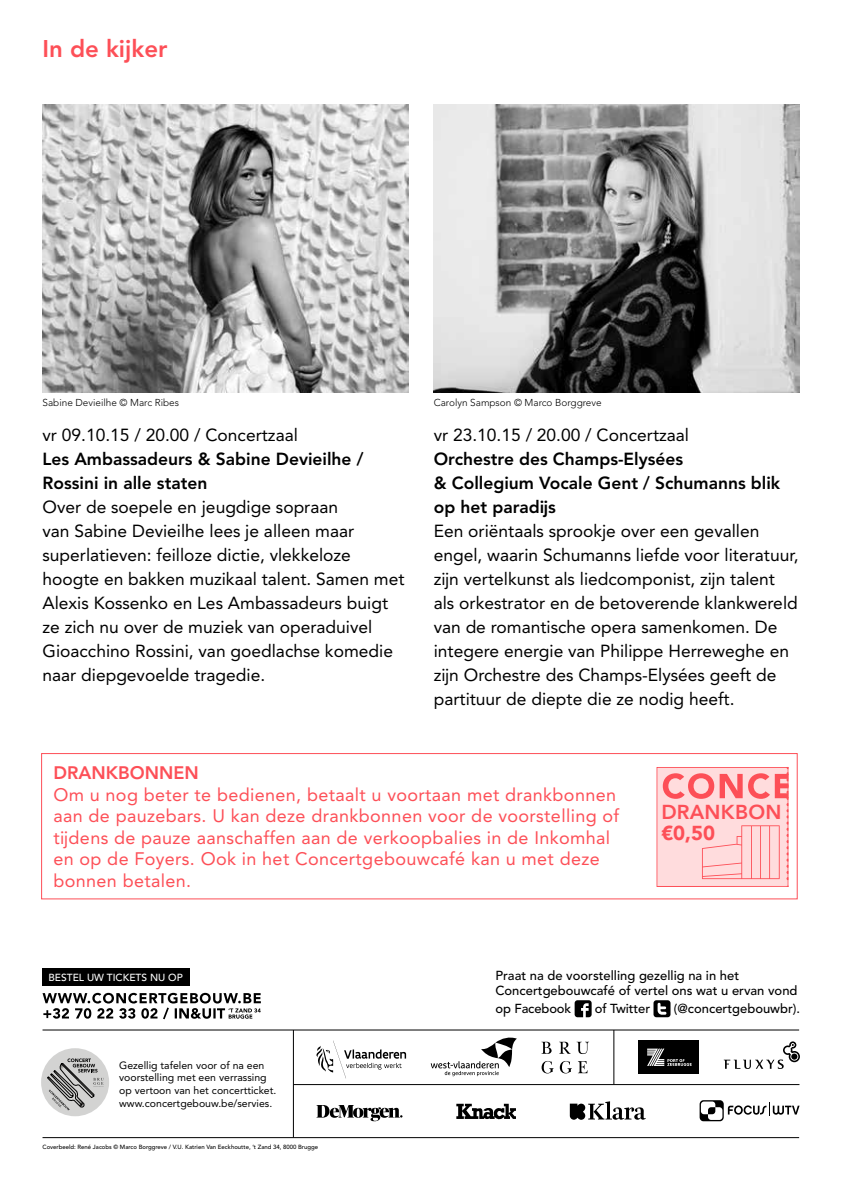
<style>
.page{position:relative;width:842px;height:1191px;background:#fff}
.page>*{position:absolute;margin:0;border:0;box-sizing:border-box;transform-origin:0 0}
.t1{font:800 24px "Avenir LT Pro";color:#fd4f57}
.t2{font:800 20.2px "Avenir";letter-spacing:.01em;color:#fd4f57}
.t3{font:900 20.2px "Avenir";color:#fd4f57}
.t4{font:18px/21.6px "Avenir LT Pro";letter-spacing:.02em;color:#fd4f57}
.t5{font:800 18px "Avenir LT Pro";color:#fd4f57}
.t6{font:17.4px/24px "Avenir LT Pro";color:#000}
.t7{font:800 17.4px/24px "Avenir LT Pro";color:#000}
.t8{font:500 13px/15px "Avenir LT Pro";color:#000}
.t9{font:10.6px/12.6px "Avenir LT Pro";color:#000}
.t10{font:500 10.2px "Avenir LT Pro";color:#fff}
.t11{font:300 10px "Avenir LT Pro";color:#000}
.t12{font:500 6px "Avenir LT Pro";color:#000}
</style>
<div class="page">
<svg style="left:575px;top:1000px;width:17px;height:17px"></svg>
<svg style="left:653px;top:1000px;width:17px;height:17px"></svg>
<hr style="left:43px;top:1137px;width:756px;height:1px;background:#000">
<hr style="left:294px;top:1084px;width:505px;height:1px;background:#000">
<hr style="left:43px;top:1029px;width:756px;height:1px;background:#000">
<hr style="left:613px;top:1030px;width:1px;height:54px;background:#000">
<hr style="left:293px;top:1030px;width:1px;height:107px;background:#000">
<svg style="left:541px;top:1041px;width:11px;height:12px"></svg>
<svg style="left:559px;top:1041px;width:11px;height:12px"></svg>
<svg style="left:577px;top:1041px;width:12px;height:13px"></svg>
<svg style="left:542px;top:1061px;width:12px;height:12px"></svg>
<svg style="left:560px;top:1061px;width:12px;height:12px"></svg>
<svg style="left:578px;top:1061px;width:9px;height:12px"></svg>
<svg style="left:724px;top:1041px;width:76px;height:28px"></svg>
<div style="left:639px;top:1040px;width:60px;height:34px;background:#000"></div>
<svg style="left:647px;top:1048px;width:45px;height:18px"></svg>
<svg style="left:570px;top:1101px;width:76px;height:18px"></svg>
<svg style="left:456px;top:1103px;width:60px;height:17px"></svg>
<svg style="left:700px;top:1100px;width:99px;height:21px"></svg>
<div style="left:41px;top:1048px;width:68px;height:68px;background:#d3d3d2;border-radius:50%"></div>
<svg style="left:47px;top:1058px;width:57px;height:52px"></svg>
<svg style="left:43px;top:992px;width:218px;height:27px"></svg>
<div style="left:43px;top:968px;width:147px;height:18px;background:#000"></div>
<svg style="left:431px;top:1037px;width:86px;height:39px"></svg>
<svg style="left:316px;top:1040px;width:90px;height:38px"></svg>
<svg style="left:316px;top:1105px;width:86px;height:16px"></svg>
<img style="left:43px;top:105px;width:365px;height:288px">
<img style="left:434px;top:105px;width:365px;height:288px">
<div style="left:41px;top:753px;width:757px;height:146px;border:1px solid #fd4f57"></div>
<svg style="left:656px;top:767px;width:132px;height:120px;background:#fec8ca"></svg>
<hr style="left:788px;top:767px;width:1px;height:120px;background:#fd4f57">
<h1 class="t1" style="left:43px;top:34px;width:126px">In de kijker</h1>
<p class="t11" style="left:43px;top:397px;width:138px">Sabine Devieilhe © Marc Ribes</p>
<p class="t11" style="left:434px;top:397px;width:169px">Carolyn Sampson © Marco Borggreve</p>
<p class="t6" style="left:43px;top:422px;width:257px">vr 09.10.15 / 20.00 / Concertzaal</p>
<p class="t7" style="left:43px;top:447px;width:322px">Les Ambassadeurs &amp; Sabine Devieilhe /<br>Rossini in alle staten</p>
<p class="t6" style="left:43px;top:494px;width:364px">Over de soepele en jeugdige sopraan<br>van Sabine Devieilhe lees je alleen maar superlatieven: feilloze dictie, vlekkeloze hoogte en bakken muzikaal talent. Samen met Alexis Kossenko en Les Ambassadeurs buigt ze zich nu over de muziek van operaduivel Gioacchino Rossini, van goedlachse komedie naar diepgevoelde tragedie.</p>
<p class="t6" style="left:434px;top:423px;width:257px">vr 23.10.15 / 20.00 / Concertzaal</p>
<p class="t7" style="left:434px;top:447px;width:348px">Orchestre des Champs-Elysées<br>&amp; Collegium Vocale Gent / Schumanns blik op het paradijs</p>
<p class="t6" style="left:434px;top:519px;width:366px">Een oriëntaals sprookje over een gevallen engel, waarin Schumanns liefde voor literatuur, zijn vertelkunst als liedcomponist, zijn talent als orkestrator en de betoverende klankwereld van de romantische opera samenkomen. De integere energie van Philippe Herreweghe en zijn Orchestre des Champs-Elysées geeft de partituur de diepte die ze nodig heeft.</p>
<p class="t5" style="left:53px;top:762px;width:147px">DRANKBONNEN</p>
<p class="t4" style="left:53px;top:783px;width:567px">Om u nog beter te bedienen, betaalt u voortaan met drankbonnen aan de pauzebars. U kan deze drankbonnen voor de voorstelling of tijdens de pauze aanschaffen aan de verkoopbalies in de Inkomhal en op de Foyers. Ook in het Concertgebouwcafé kan u met deze bonnen betalen.</p>
<p class="t2" style="left:661px;top:796px;width:122px">DRANKBON</p>
<p class="t3" style="left:661px;top:815px;width:55px">€0,50</p>
<p class="t10" style="left:48px;top:971px;width:136px">BESTEL UW TICKETS NU OP</p>
<p class="t9" style="left:119px;top:1058px;width:159px">Gezellig tafelen voor of na een voorstelling met een verrassing op vertoon van het concertticket. www.concertgebouw.be/servies.</p>
<p class="t12" style="left:43px;top:1143px;width:277px">Coverbeeld: René Jacobs © Marco Borggreve / V.U. Katrien Van Eeckhoutte, ’t Zand 34, 8000 Brugge</p>
<p class="t8" style="left:495px;top:968px;width:304px">Praat na de voorstelling gezellig na in het<br>Concertgebouwcafé of vertel ons wat u ervan vond</p>
<p class="t8" style="left:495px;top:1001px;width:77px">op Facebook</p>
<p class="t8" style="left:595px;top:1001px;width:57px">of Twitter</p>
<p class="t8" style="left:674px;top:1001px;width:128px">(@concertgebouwbr).</p>
</div>
